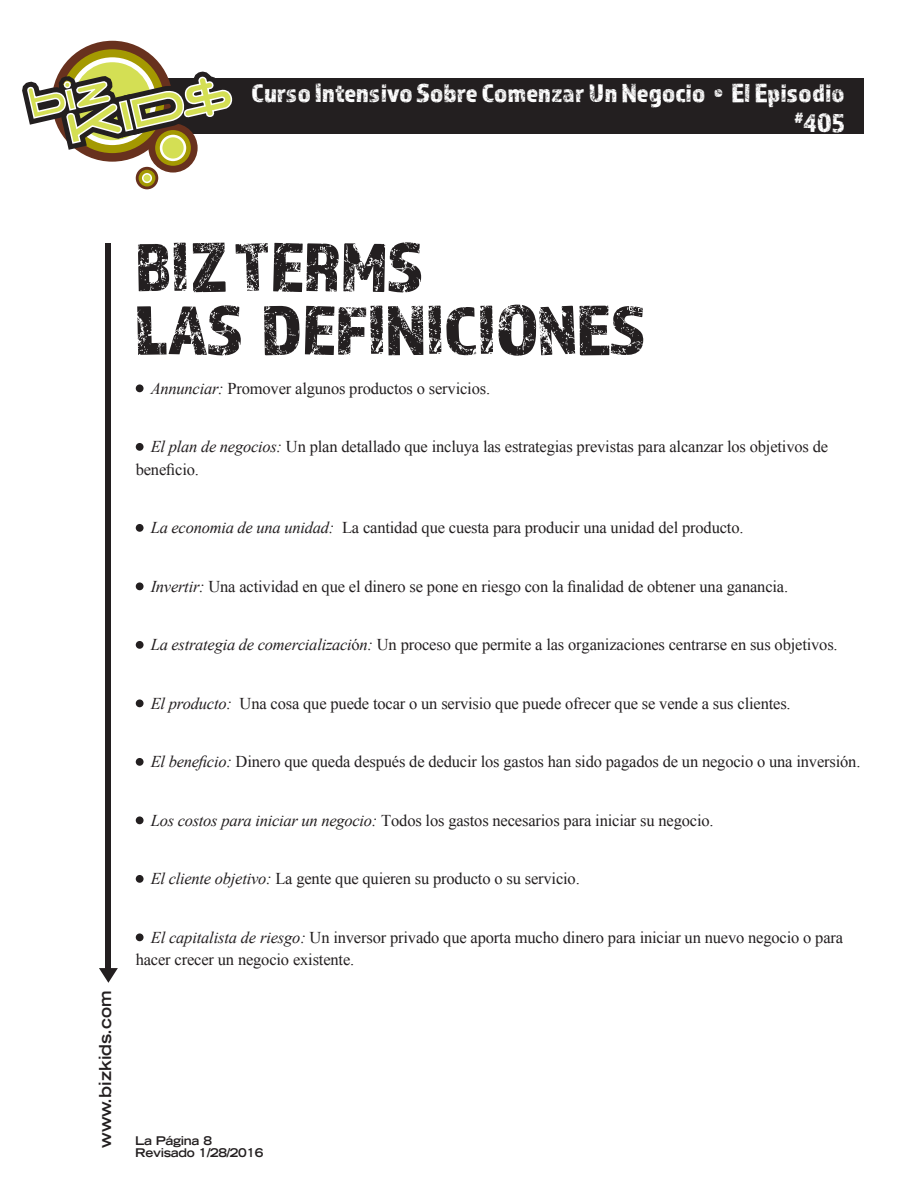
<style>
.page{position:relative;width:918px;height:1188px;background:#fff}
.page>*{position:absolute;margin:0;border:0;box-sizing:border-box;transform-origin:0 0}
.t1{font:72px/63px "Almaq Rough";letter-spacing:-.01em;color:#231f20}
.t2{font:27px/30px "Almaq Rough";color:#fff;text-align:right}
.t3{font:16.5px/22.5px "Times New Roman";letter-spacing:-.01em;color:#231f20}
.t4{font:700 expanded 16.5px "Trade Gothic LT Std";color:#231f20}
.t5{font:700 expanded 12px/12px "Trade Gothic LT Std";letter-spacing:-.025em;color:#231f20}
.s1{font-style:italic}
</style>
<div class="page">
<div style="left:99px;top:78px;width:765px;height:55px;background:#231f20"></div>
<div style="left:106px;top:243px;width:5px;height:730px;background:#231f20"></div>
<svg style="left:99px;top:968px;width:19px;height:15px"></svg>
<svg style="left:22px;top:40px;width:215px;height:150px"></svg>
<div style="left:136px;top:384px;width:8px;height:8px;background:#231f20;border-radius:50%"></div>
<div style="left:136px;top:443px;width:8px;height:8px;background:#231f20;border-radius:50%"></div>
<div style="left:136px;top:524px;width:8px;height:8px;background:#231f20;border-radius:50%"></div>
<div style="left:136px;top:582px;width:8px;height:8px;background:#231f20;border-radius:50%"></div>
<div style="left:136px;top:641px;width:8px;height:8px;background:#231f20;border-radius:50%"></div>
<div style="left:136px;top:699px;width:8px;height:8px;background:#231f20;border-radius:50%"></div>
<div style="left:136px;top:758px;width:8px;height:8px;background:#231f20;border-radius:50%"></div>
<div style="left:136px;top:816px;width:8px;height:8px;background:#231f20;border-radius:50%"></div>
<div style="left:136px;top:875px;width:8px;height:8px;background:#231f20;border-radius:50%"></div>
<div style="left:136px;top:933px;width:8px;height:8px;background:#231f20;border-radius:50%"></div>
<h2 class="t2" style="left:252px;top:78px;width:595px">Curso Intensivo Sobre Comenzar Un Negocio • El Episodio <sup>#</sup>405</h2>
<p class="t4" style="left:95px;top:1148px;width:159px;rotate:-90deg">www.bizkids.com</p>
<p class="t1" style="left:135px;top:234px;width:513px">BIZ TERMS<br>LAS DEFINICIONES</p>
<p class="t3" style="left:151px;top:377px;width:341px"><span class="s1">Annunciar:</span> Promover algunos productos o servicios.</p>
<p class="t3" style="left:136px;top:435px;width:694px;text-indent:15px"><span class="s1">El plan de negocios:</span> Un plan detallado que incluya las estrategias previstas para alcanzar los objetivos de beneficio.</p>
<p class="t3" style="left:151px;top:516px;width:594px"><span class="s1">La economia de una unidad:</span> La cantidad que cuesta para producir una unidad del producto.</p>
<p class="t3" style="left:151px;top:575px;width:639px"><span class="s1">Invertir:</span> Una actividad en que el dinero se pone en riesgo con la finalidad de obtener una ganancia.</p>
<p class="t3" style="left:151px;top:633px;width:689px"><span class="s1">La estrategia de comercializaci</span>ó<span class="s1">n:</span> Un proceso que permite a las organizaciones centrarse en sus objetivos.</p>
<p class="t3" style="left:151px;top:692px;width:641px"><span class="s1">El producto:</span> Una cosa que puede tocar o un servisio que puede ofrecer que se vende a sus clientes.</p>
<p class="t3" style="left:151px;top:750px;width:711px"><span class="s1">El beneficio:</span> Dinero que queda después de deducir los gastos han sido pagados de un negocio o una inversión.</p>
<p class="t3" style="left:151px;top:809px;width:565px"><span class="s1">Los costos para iniciar un negocio:</span> Todos los gastos necesarios para iniciar su negocio.</p>
<p class="t3" style="left:151px;top:867px;width:431px"><span class="s1">El cliente objetivo:</span> La gente que quieren su producto o su servicio.</p>
<p class="t3" style="left:136px;top:926px;width:709px;text-indent:15px"><span class="s1">El capitalista de riesgo:</span> Un inversor privado que aporta mucho dinero para iniciar un nuevo negocio o para hacer crecer un negocio existente.</p>
<p class="t5" style="left:135px;top:1135px;width:130px">La Página 8<br>Revisado 1/28/2016</p>
</div>
